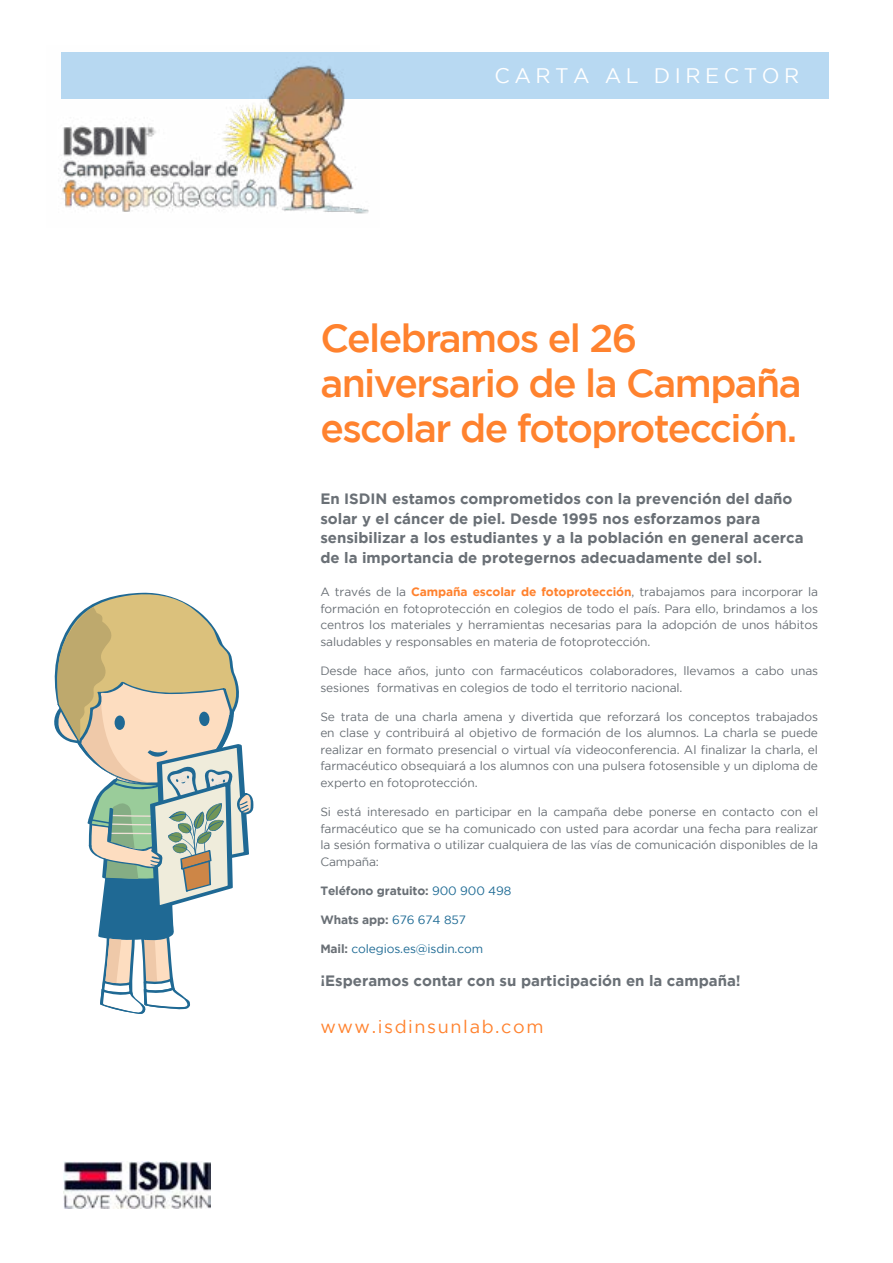
<style>
.page{position:relative;width:893px;height:1263px;background:#fff}
.page>*{position:absolute;margin:0;border:0;box-sizing:border-box;transform-origin:0 0}
.t1{font:500 39px/45px "Gotham";letter-spacing:-.04em;color:#ff822e}
.t2{font:21px "Gotham";letter-spacing:.215em;color:#fff}
.t3{font:18px "Gotham";letter-spacing:.09em;color:#ff822e}
.t4{font:700 15px/19.5px "Gotham";color:#6a7076}
.t5{font:12px/16.5px "Gotham";letter-spacing:-.01em;color:#6a7076;text-align:justify}
.t6{font:700 12px "Gotham";letter-spacing:-.01em;color:#6a7076}
.t7{font:12px "Gotham";letter-spacing:-.01em;color:#1d6a94}
.s1{font-weight:700;color:#ff822e}
.s2{font-weight:400;color:#1d6a94}
.s3{font-weight:700;color:#6a7076}
</style>
<div class="page">
<svg style="left:54px;top:592px;width:200px;height:422px"></svg>
<div style="left:62px;top:52px;width:767px;height:47px;background:#b8d9f2"></div>
<img style="left:64px;top:1162px;width:147px;height:47px">
<img style="left:61px;top:52px;width:308px;height:162px">
<h2 class="t2" style="left:494px;top:64px;width:306px">CARTA AL DIRECTOR</h2>
<h1 class="t1" style="left:320px;top:314px;width:483px">Celebramos el 26 aniversario de la Campaña escolar de fotoprotección.</h1>
<p class="t4" style="left:320px;top:489px;width:485px">En ISDIN estamos comprometidos con la prevención del daño solar y el cáncer de piel. Desde 1995 nos esforzamos para sensibilizar a los estudiantes y a la población en general acerca de la importancia de protegernos adecuadamente del sol.</p>
<p class="t5" style="left:320px;top:584px;width:499px">A través de la <span class="s1">Campaña escolar de fotoprotección</span>, trabajamos para incorporar la formación en fotoprotección en colegios de todo el país. Para ello, brindamos a los centros los materiales y herramientas necesarias para la adopción de unos hábitos saludables y responsables en materia de fotoprotección.</p>
<p class="t5" style="left:320px;top:662px;width:499px">Desde hace años, junto con farmacéuticos colaboradores, llevamos a cabo unas sesiones formativas en colegios de todo el territorio nacional.</p>
<p class="t5" style="left:320px;top:708px;width:499px">Se trata de una charla amena y divertida que reforzará los conceptos trabajados en clase y contribuirá al objetivo de formación de los alumnos. La charla se puede realizar en formato presencial o virtual vía videoconferencia. Al finalizar la charla, el farmacéutico obsequiará a los alumnos con una pulsera fotosensible y un diploma de experto en fotoprotección.</p>
<p class="t5" style="left:320px;top:803px;width:499px">Si está interesado en participar en la campaña debe ponerse en contacto con el farmacéutico que se ha comunicado con usted para acordar una fecha para realizar la sesión formativa o utilizar cualquiera de las vías de comunicación disponibles de la Campaña:</p>
<p class="t6" style="left:320px;top:884px;width:193px">Teléfono gratuito: <span class="s2">900 900 498</span></p>
<p class="t6" style="left:320px;top:913px;width:147px">Whats app: <span class="s2">676 674 857</span></p>
<p class="t7" style="left:320px;top:942px;width:164px"><span class="s3">Mail:</span> colegios.es@isdin.com</p>
<p class="t4" style="left:320px;top:970px;width:422px">¡Esperamos contar con su participación en la campaña!</p>
<h3 class="t3" style="left:320px;top:1017px;width:225px">www.isdinsunlab.com</h3>
</div>
